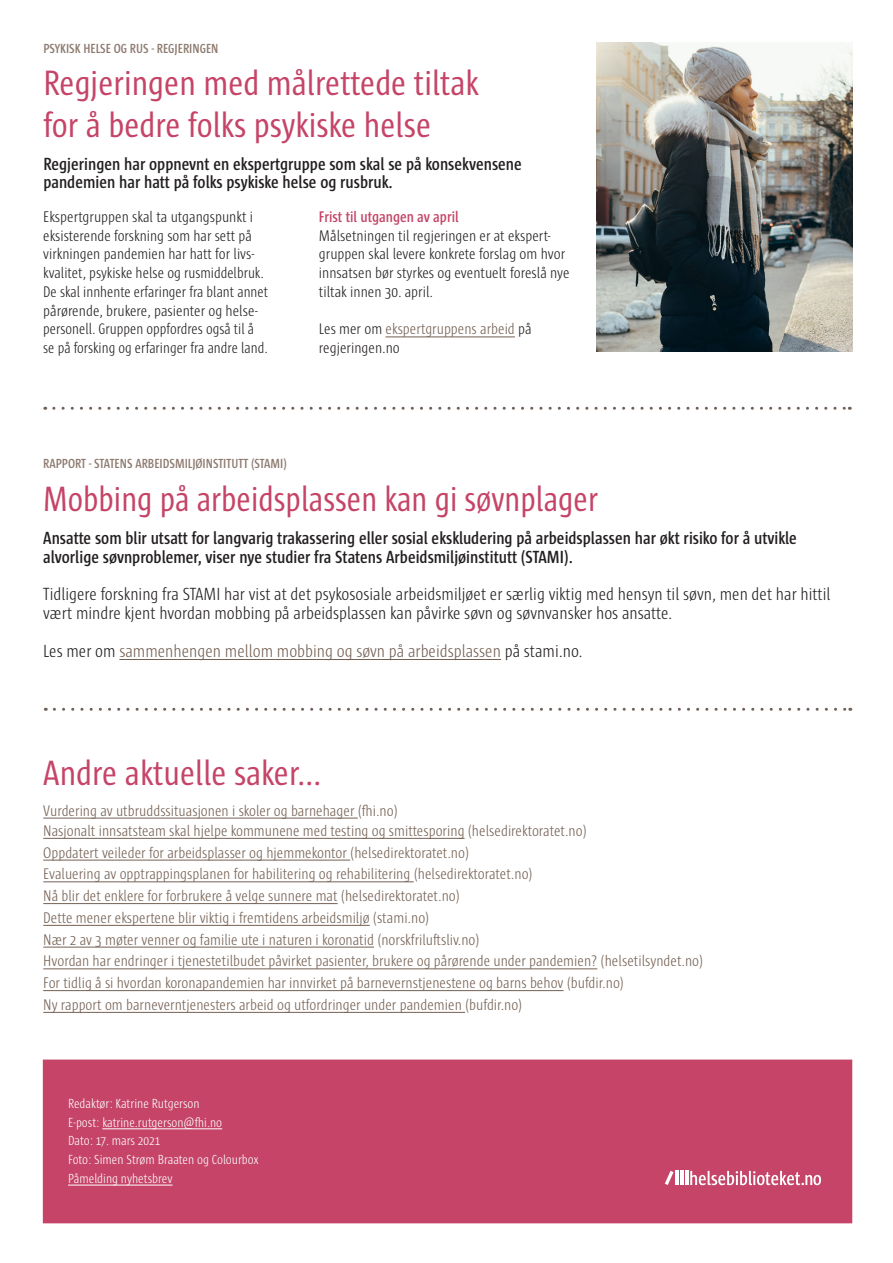
<style>
.page{position:relative;width:893px;height:1263px;background:#fff}
.page>*{position:absolute;margin:0;border:0;box-sizing:border-box;transform-origin:0 0}
.Overskrift_nyhetsbre{font:36px/42px "Sun Cd";color:#c54468}
.Overskrift_nyhetsbre-2{font:36px "Sun Cd";color:#c54468;scale:.96 1}
.HB_hovedoverskrift{font:36px "Sun Cd";color:#c54468}
.Ingress_nyhetsbrev_s{font:300 18px/18.8px "Sun Cd";color:#231f20}
.Ingress_nyhetsbrev_s-2{font:600 18px/18.8px "Sun Cd";color:#231f20}
.Overskrift_nyhetsbre-3{font:600 18px/18.8px "Sun Cd";color:#231f20}
.Ingress_nyhetsbrev_s-3{font:300 18px "Sun Cd";color:#746053}
.None_brødtekst_SFf{font:300 15.75px "Sun Cd";color:#746053}
.Brødtekst_nyhetsbrev{font:300 15.75px/18.8px "Sun Cd";color:#231f20}
.Brødtekst_nyhetsbrev-2{font:300 15.75px "Sun Cd";color:#231f20;scale:.96 1}
.Brødtekst_nyhetsbrev-3{font:600 15.75px "Sun Cd";color:#c54468}
.HB_brødtekst_ikke_li{font:300 13.5px "Sun Cd";color:#fff}
.Overtittel_nyhetsbre{font:600 13.5px "Sun Cd";color:#8d7a6f}
.Lenkeliste_sf_brød{font:300 13.5px "Sun Cd";color:#fff}
.s1{color:#746053}
.s2{color:#231f20}
</style>
<div class="page">
<hr style="left:43px;top:818px;width:315px;height:1px;background:#746053">
<hr style="left:43px;top:838px;width:422px;height:1px;background:#746053">
<hr style="left:43px;top:860px;width:307px;height:1px;background:#746053">
<hr style="left:43px;top:881px;width:371px;height:1px;background:#746053">
<hr style="left:43px;top:903px;width:295px;height:1px;background:#746053">
<hr style="left:43px;top:925px;width:327px;height:1px;background:#746053">
<hr style="left:43px;top:947px;width:331px;height:1px;background:#746053">
<hr style="left:43px;top:968px;width:554px;height:1px;background:#746053">
<hr style="left:43px;top:990px;width:520px;height:1px;background:#746053">
<hr style="left:43px;top:1012px;width:422px;height:1px;background:#746053">
<div style="left:43px;top:1059px;width:809px;height:164px;background:#c54468;border:2px solid #c54468"></div>
<hr style="left:102px;top:1128px;width:120px;height:1px;background:#fff">
<hr style="left:68px;top:1185px;width:105px;height:1px;background:#fff">
<svg style="left:690px;top:1171px;width:131px;height:14px"></svg>
<svg style="left:665px;top:1171px;width:8px;height:14px"></svg>
<hr style="left:675px;top:1171px;width:3px;height:14px;background:#fff">
<hr style="left:685px;top:1171px;width:3px;height:14px;background:#fff">
<hr style="left:680px;top:1171px;width:3px;height:14px;background:#fff">
<svg style="left:54px;top:708px;width:797px;height:3px"></svg>
<hr style="left:119px;top:659px;width:382px;height:1px;background:#746053">
<svg style="left:54px;top:407px;width:796px;height:3px"></svg>
<hr style="left:386px;top:337px;width:129px;height:1px;background:#746053">
<img style="left:597px;top:43px;width:255px;height:309px">
<p class="Overtittel_nyhetsbre" style="left:43px;top:41px;width:177px">PSYKISK HELSE OG RUS - REGJERINGEN</p>
<p class="Overskrift_nyhetsbre" style="left:43px;top:62px;width:437px">Regjeringen med målrettede tiltak for å bedre folks psykiske helse</p>
<p class="Overskrift_nyhetsbre-3" style="left:43px;top:154px;width:480px">Regjeringen har oppnevnt en ekspertgruppe som skal se på konsekvensene pandemien har hatt på folks psykiske helse og rusbruk.</p>
<p class="Brødtekst_nyhetsbrev" style="left:43px;top:207px;width:226px">Ekspertgruppen skal ta utgangspunkt i eksisterende forskning som har sett på virkningen pandemien har hatt for livs&shy;kvalitet, psykiske helse og rusmiddelbruk.<br>De skal innhente erfaringer fra blant annet pårørende, brukere, pasienter og helse&shy;personell. Gruppen oppfordres også til å</p>
<p class="Brødtekst_nyhetsbrev-2" style="left:43px;top:339px;width:235px">se på forsking og erfaringer fra andre land.</p>
<p class="Brødtekst_nyhetsbrev-3" style="left:319px;top:208px;width:141px">Frist til utgangen av april</p>
<p class="Brødtekst_nyhetsbrev" style="left:319px;top:226px;width:252px">Målsetningen til regjeringen er at ekspert&shy;gruppen skal levere konkrete forslag om hvor innsatsen bør styrkes og eventuelt foreslå nye tiltak innen 30. april.</p>
<p class="Brødtekst_nyhetsbrev" style="left:319px;top:320px;width:214px">Les mer om <span class="s1">ekspertgruppens arbeid</span> på regjeringen.no</p>
<p class="Overtittel_nyhetsbre" style="left:43px;top:456px;width:245px">RAPPORT - STATENS ARBEIDSMILJØINSTITUTT (STAMI)</p>
<p class="Overskrift_nyhetsbre-2" style="left:43px;top:479px;width:580px">Mobbing på arbeidsplassen kan gi søvnplager</p>
<p class="Ingress_nyhetsbrev_s-2" style="left:43px;top:529px;width:755px">Ansatte som blir utsatt for langvarig trakassering eller sosial ekskludering på arbeidsplassen har økt risiko for å utvikle alvorlige søvnproblemer, viser nye studier fra Statens Arbeidsmiljøinstitutt (STAMI).</p>
<p class="Ingress_nyhetsbrev_s" style="left:43px;top:585px;width:789px">Tidligere forskning fra STAMI har vist at det psykososiale arbeidsmiljøet er særlig viktig med hensyn til søvn, men det har hittil vært mindre kjent hvordan mobbing på arbeidsplassen kan påvirke søvn og søvnvansker hos ansatte.</p>
<p class="Ingress_nyhetsbrev_s-3" style="left:43px;top:641px;width:541px"><span class="s2">Les mer om</span> sammenhengen mellom mobbing og søvn på arbeidsplassen <span class="s2">på stami.no.</span></p>
<p class="HB_hovedoverskrift" style="left:43px;top:753px;width:279px">Andre aktuelle saker...</p>
<p class="None_brødtekst_SFf" style="left:43px;top:802px;width:356px">Vurdering av utbruddssituasjonen i skoler og barnehager (fhi.no)</p>
<p class="None_brødtekst_SFf" style="left:43px;top:822px;width:545px">Nasjonalt innsatsteam skal hjelpe kommunene med testing og smittesporing (helsedirektoratet.no)</p>
<p class="None_brødtekst_SFf" style="left:43px;top:844px;width:427px">Oppdatert veileder for arbeidsplasser og hjemmekontor (helsedirektoratet.no)</p>
<p class="None_brødtekst_SFf" style="left:43px;top:865px;width:491px">Evaluering av opptrappingsplanen for habilitering og rehabilitering (helsedirektoratet.no)</p>
<p class="None_brødtekst_SFf" style="left:43px;top:887px;width:418px">Nå blir det enklere for forbrukere å velge sunnere mat (helsedirektoratet.no)</p>
<p class="None_brødtekst_SFf" style="left:43px;top:909px;width:388px">Dette mener ekspertene blir viktig i fremtidens arbeidsmiljø (stami.no)</p>
<p class="None_brødtekst_SFf" style="left:43px;top:931px;width:438px">Nær 2 av 3 møter venner og familie ute i naturen i koronatid (norskfriluftsliv.no)</p>
<p class="None_brødtekst_SFf" style="left:43px;top:952px;width:662px">Hvordan har endringer i tjenestetilbudet påvirket pasienter, brukere og pårørende under pandemien? (helsetilsyndet.no)</p>
<p class="None_brødtekst_SFf" style="left:43px;top:974px;width:582px">For tidlig å si hvordan koronapandemien har innvirket på barnevernstjenestene og barns behov (bufdir.no)</p>
<p class="None_brødtekst_SFf" style="left:43px;top:996px;width:481px">Ny rapport om barneverntjenesters arbeid og utfordringer under pandemien (bufdir.no)</p>
<p class="HB_brødtekst_ikke_li" style="left:68px;top:1096px;width:133px">Redaktør: Katrine Rutgerson</p>
<p class="HB_brødtekst_ikke_li" style="left:68px;top:1115px;width:156px">E-post: katrine.rutgerson@fhi.no</p>
<p class="HB_brødtekst_ikke_li" style="left:68px;top:1133px;width:94px">Dato: 17. mars 2021</p>
<p class="HB_brødtekst_ikke_li" style="left:68px;top:1152px;width:192px">Foto: Simen Strøm Braaten og Colourbox</p>
<p class="Lenkeliste_sf_brød" style="left:68px;top:1171px;width:106px">Påmelding nyhetsbrev</p>
</div>
